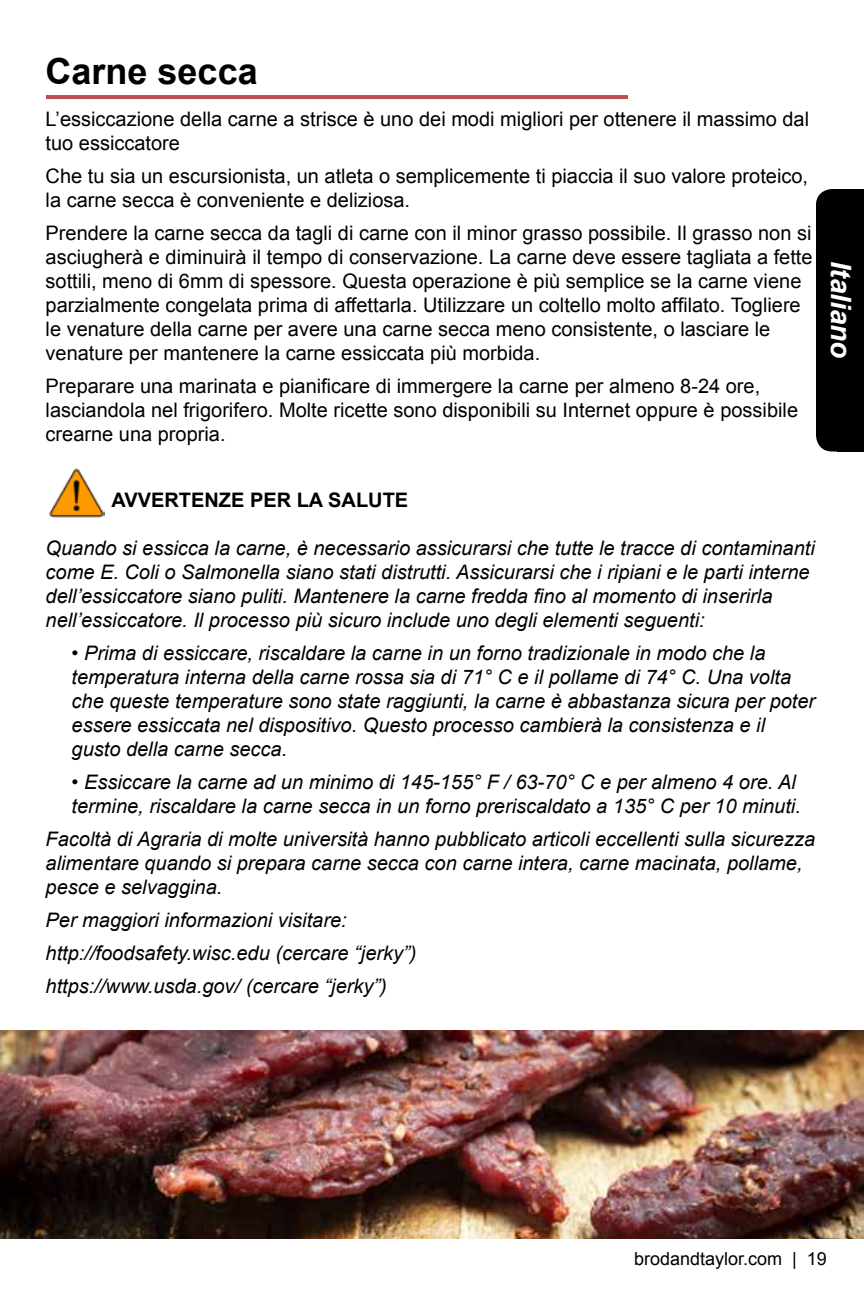
<style>
.page{position:relative;width:864px;height:1296px;background:#fff}
.page>*{position:absolute;margin:0;border:0;box-sizing:border-box;transform-origin:0 0}
.t1{font:700 36px "Arial";color:#000}
.t2{font:italic 700 28px "Arial";color:#fff}
.t3{font:italic 20px/24px "Arial";color:#000}
.t4{font:20px/24px "Arial";color:#000}
.t5{font:700 20px "Arial";color:#000}
.t6{font:18px "Arial";color:#000}
</style>
<div class="page">
<div style="left:816px;top:189px;width:43px;height:263px;background:#000;border-radius:16px"></div>
<div style="left:837px;top:189px;width:27px;height:263px;background:#000"></div>
<img style="left:49px;top:468px;width:56px;height:50px">
<hr style="left:46px;top:95px;width:582px;height:4px;background:#bf4f4f">
<img style="left:0;top:1030px;width:864px;height:208px">
<h1 class="t1" style="left:46px;top:47px;width:214px">Carne secca</h1>
<p class="t4" style="left:46px;top:107px;width:765px">L’essiccazione della carne a strisce è uno dei modi migliori per ottenere il massimo dal tuo essiccatore</p>
<p class="t4" style="left:46px;top:164px;width:764px">Che tu sia un escursionista, un atleta o semplicemente ti piaccia il suo valore proteico, la carne secca è conveniente e deliziosa.</p>
<p class="t4" style="left:46px;top:221px;width:769px">Prendere la carne secca da tagli di carne con il minor grasso possibile. Il grasso non si asciugherà e diminuirà il tempo di conservazione. La carne deve essere tagliata a fette sottili, meno di 6mm di spessore. Questa operazione è più semplice se la carne viene parzialmente congelata prima di affettarla. Utilizzare un coltello molto affilato. Togliere le venature della carne per avere una carne secca meno consistente, o lasciare le venature per mantenere la carne essiccata più morbida.</p>
<p class="t4" style="left:46px;top:374px;width:754px">Preparare una marinata e pianificare di immergere la carne per almeno 8-24 ore, lasciandola nel frigorifero. Molte ricette sono disponibili su Internet oppure è possibile crearne una propria.</p>
<h2 class="t2" style="left:859px;top:261px;width:100px;rotate:90deg">Italiano</h2>
<p class="t5" style="left:112px;top:486px;width:298px">AVVERTENZE PER LA SALUTE</p>
<p class="t3" style="left:46px;top:536px;width:771px">Quando si essicca la carne, è necessario assicurarsi che tutte le tracce di contaminanti come E. Coli o Salmonella siano stati distrutti. Assicurarsi che i ripiani e le parti interne dell’essiccatore siano puliti. Mantenere la carne fredda fino al momento di inserirla nell’essiccatore. Il processo più sicuro include uno degli elementi seguenti:</p>
<p class="t3" style="left:72px;top:641px;width:745px">• Prima di essiccare, riscaldare la carne in un forno tradizionale in modo che la temperatura interna della carne rossa sia di 71° C e il pollame di 74° C. Una volta che queste temperature sono state raggiunti, la carne è abbastanza sicura per poter essere essiccata nel dispositivo. Questo processo cambierà la consistenza e il gusto della carne secca.</p>
<p class="t3" style="left:72px;top:770px;width:731px">• Essiccare la carne ad un minimo di 145-155° F / 63-70° C e per almeno 4 ore. Al termine, riscaldare la carne secca in un forno preriscaldato a 135° C per 10 minuti.</p>
<p class="t3" style="left:46px;top:827px;width:771px">Facoltà di Agraria di molte università hanno pubblicato articoli eccellenti sulla sicurezza alimentare quando si prepara carne secca con carne intera, carne macinata, pollame, pesce e selvaggina.</p>
<p class="t3" style="left:46px;top:903px;width:372px;line-height:33px">Per maggiori informazioni visitare: http://foodsafety.wisc.edu (cercare “jerky”) https://www.usda.gov/ (cercare “jerky”)</p>
<p class="t6" style="left:634px;top:1247px;width:194px">brodandtaylor.com | 19</p>
</div>
